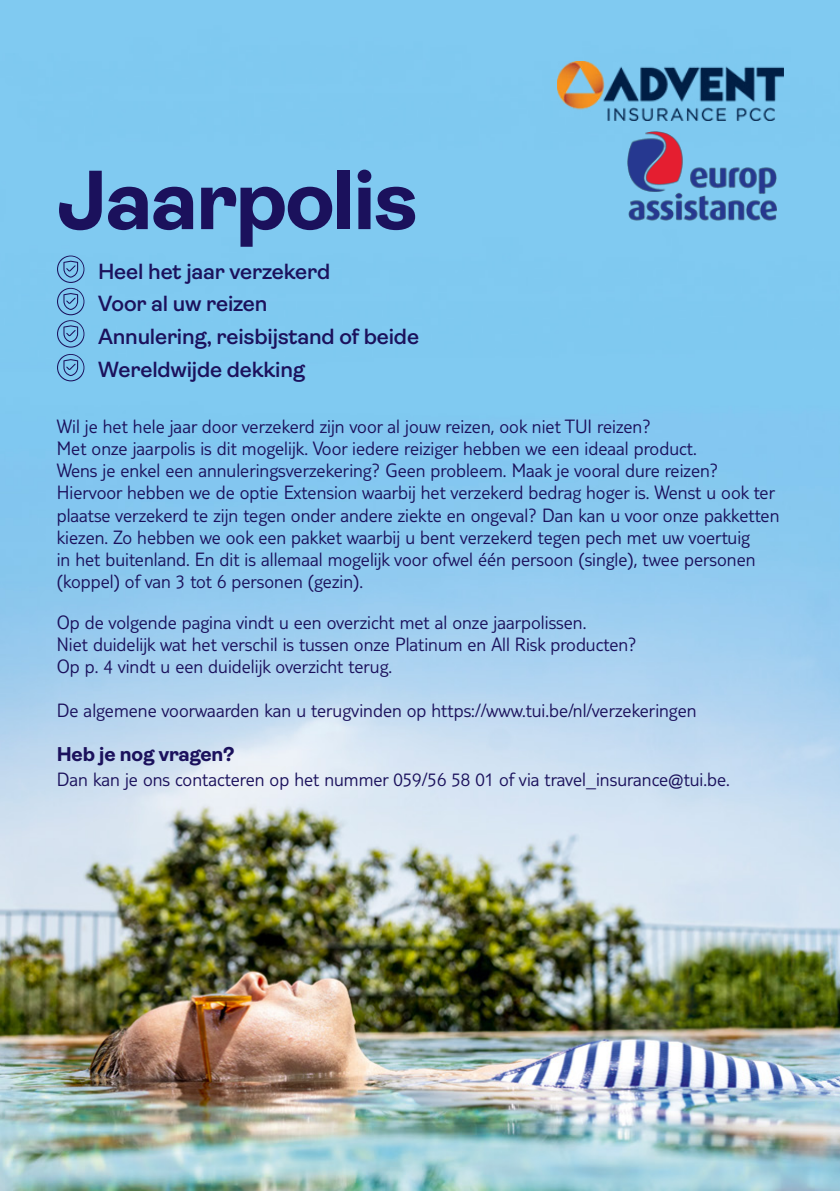
<style>
.page{position:relative;width:840px;height:1191px;background:#fff}
.page>*{position:absolute;margin:0;border:0;box-sizing:border-box;transform-origin:0 0}
.t1{font:700 84px "Ambit";letter-spacing:-.02em;color:#1b115c}
.t2{font:600 22px/33px "Ambit";letter-spacing:-.01em;color:#1b115c}
.t3{font:300 20px/22px "TUI Type";color:#1b115c}
.t4{font:700 20px "Ambit";letter-spacing:-.01em;color:#1b115c}
</style>
<div class="page">
<img style="left:0;top:0;width:839px;height:1191px">
<img style="left:557px;top:62px;width:225px;height:59px">
<svg style="left:57px;top:255px;width:27px;height:93px;background:#6da8d5"></svg>
<svg style="left:57px;top:354px;width:27px;height:27px"></svg>
<img style="left:627px;top:131px;width:149px;height:125px">
<h1 class="t1" style="left:57px;top:154px;width:362px">Jaarpolis</h1>
<p class="t2" style="left:98px;top:255px;width:322px">Heel het jaar verzekerd<br>Voor al uw reizen<br>Annulering, reisbijstand of beide<br>Wereldwijde dekking</p>
<p class="t3" style="left:57px;top:415px;width:723px">Wil je het hele jaar door verzekerd zijn voor al jouw reizen, ook niet TUI reizen?<br>Met onze jaarpolis is dit mogelijk. Voor iedere reiziger hebben we een ideaal product.<br>Wens je enkel een annuleringsverzekering? Geen probleem. Maak je vooral dure reizen?<br>Hiervoor hebben we de optie Extension waarbij het verzekerd bedrag hoger is. Wenst u ook ter plaatse verzekerd te zijn tegen onder andere ziekte en ongeval? Dan kan u voor onze pakketten kiezen. Zo hebben we ook een pakket waarbij u bent verzekerd tegen pech met uw voertuig<br>in het buitenland. En dit is allemaal mogelijk voor ofwel één persoon (single), twee personen (koppel) of van 3 tot 6 personen (gezin).</p>
<p class="t3" style="left:57px;top:610px;width:581px">Op de volgende pagina vindt u een overzicht met al onze jaarpolissen.<br>Niet duidelijk wat het verschil is tussen onze Platinum en All Risk producten?<br>Op p. 4 vindt u een duidelijk overzicht terug.</p>
<p class="t3" style="left:57px;top:698px;width:641px">De algemene voorwaarden kan u terugvinden op https://www.tui.be/nl/verzekeringen</p>
<p class="t4" style="left:57px;top:743px;width:179px">Heb je nog vragen?</p>
<p class="t3" style="left:57px;top:767px;width:674px">Dan kan je ons contacteren op het nummer 059/56 58 01 of via travel_insurance@tui.be.</p>
</div>
